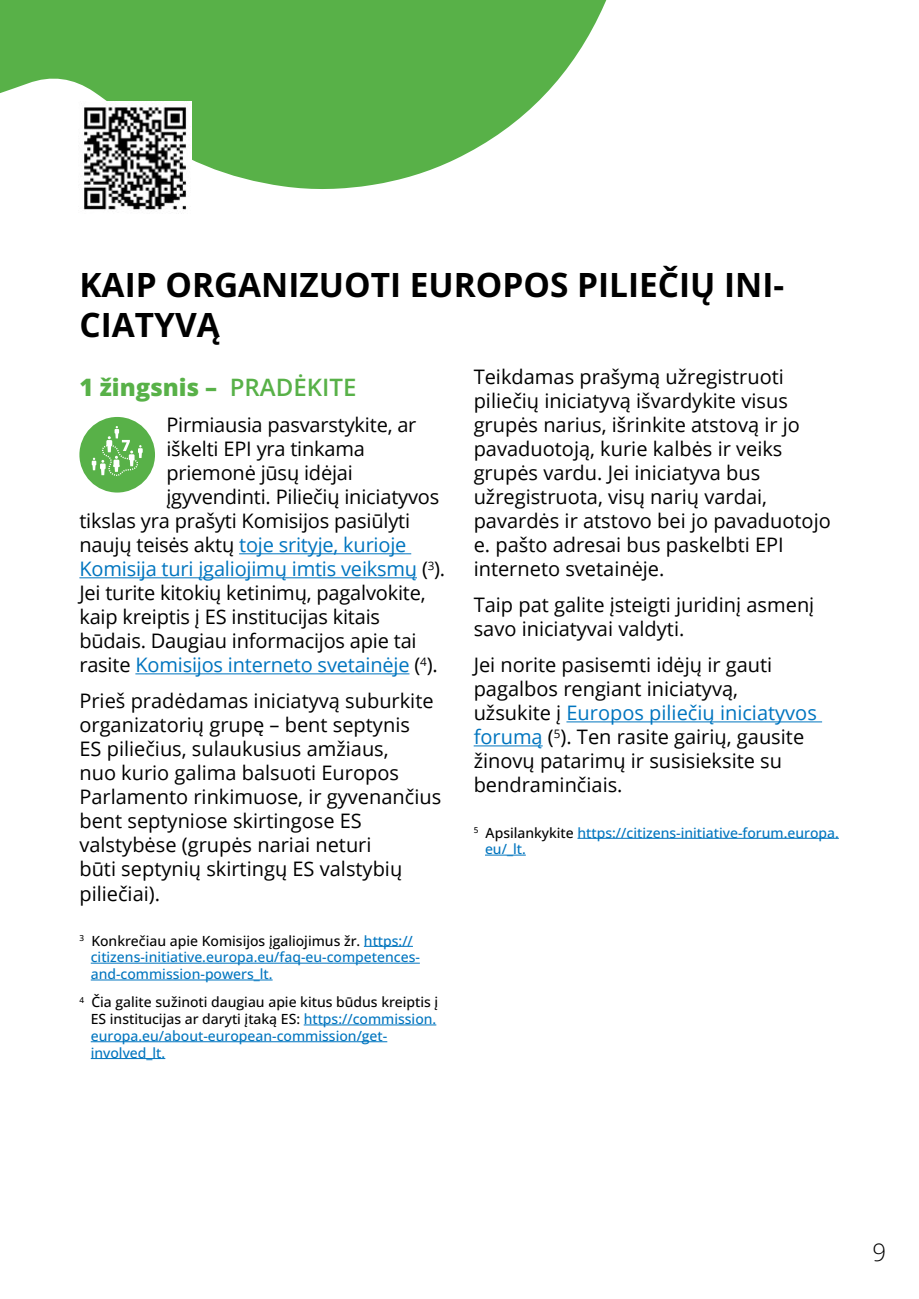
<style>
.page{position:relative;width:919px;height:1299px;background:#fff}
.page>*{position:absolute;margin:0;border:0;box-sizing:border-box;transform-origin:0 0}
.t1{font:700 33.4px/40px "Open Sans";color:#000}
.t2{font:800 24px "Open Sans";color:#58b148}
.t3{font:300 24px "Open Sans";color:#000}
.t4{font:20px/24px "Open Sans";color:#000}
.t5{font:20px "Open Sans";letter-spacing:-.01em;color:#0075bf}
.t6{font:500 14px/16.8px "Open Sans";color:#0075bf}
.t7{font:500 14px/16.8px "Open Sans";color:#000}
.s1{font-weight:600}
.s2{color:#000}
.s3{color:#0075bf}
</style>
<div class="page">
<svg style="left:0;top:0;width:607px;height:189px;fill:#58b148"></svg>
<img style="left:79px;top:102px;width:112px;height:108px">
<hr style="left:239px;top:553px;width:172px;height:1px;background:#0075bf">
<hr style="left:79px;top:577px;width:338px;height:1px;background:#0075bf">
<hr style="left:135px;top:673px;width:274px;height:1px;background:#0075bf">
<div style="left:79px;top:417px;width:76px;height:75px;background:#58b148;border-radius:50%"></div>
<svg style="left:92px;top:426px;width:51px;height:50px"></svg>
<hr style="left:364px;top:945px;width:49px;height:1px;background:#0075bf">
<hr style="left:91px;top:962px;width:329px;height:1px;background:#0075bf">
<hr style="left:91px;top:979px;width:181px;height:1px;background:#0075bf">
<hr style="left:304px;top:1024px;width:132px;height:1px;background:#0075bf">
<hr style="left:91px;top:1041px;width:296px;height:1px;background:#0075bf">
<hr style="left:91px;top:1058px;width:74px;height:1px;background:#0075bf">
<hr style="left:566px;top:721px;width:256px;height:1px;background:#0075bf">
<hr style="left:473px;top:745px;width:69px;height:1px;background:#0075bf">
<hr style="left:577px;top:837px;width:261px;height:1px;background:#0075bf">
<hr style="left:485px;top:854px;width:41px;height:1px;background:#0075bf">
<h1 class="t1" style="left:79px;top:264px;width:706px">KAIP ORGANIZUOTI EUROPOS PILIEČIŲ INI-<br>CIATYVĄ</h1>
<p class="t2" style="left:79px;top:371px;width:278px">1 žingsnis – <span class="s1">PRADĖKITE</span></p>
<p class="t4" style="left:166px;top:412px;width:251px">Pirmiausia pasvarstykite, ar</p>
<p class="t4" style="left:166px;top:436px;width:200px">iškelti EPI yra tinkama</p>
<p class="t4" style="left:166px;top:460px;width:188px">priemonė jūsų idėjai</p>
<p class="t4" style="left:166px;top:484px;width:274px">įgyvendinti. Piliečių iniciatyvos</p>
<p class="t4" style="left:79px;top:508px;width:332px">tikslas yra prašyti Komisijos pasiūlyti</p>
<p class="t5" style="left:79px;top:531px;width:328px"><span class="s2">naujų teisės aktų</span> toje srityje, kurioje</p>
<p class="t5" style="left:79px;top:555px;width:367px">Komisija turi įgaliojimų imtis veiksmų <span class="s2">(</span><sup>3</sup><span class="s2">).</span></p>
<p class="t4" style="left:79px;top:580px;width:348px">Jei turite kitokių ketinimų, pagalvokite,</p>
<p class="t4" style="left:79px;top:604px;width:302px">kaip kreiptis į ES institucijas kitais</p>
<p class="t4" style="left:79px;top:628px;width:339px">būdais. Daugiau informacijos apie tai</p>
<p class="t5" style="left:79px;top:651px;width:360px"><span class="s2">rasite</span> Komisijos interneto svetainėje <span class="s2">(</span><sup>4</sup><span class="s2">).</span></p>
<p class="t4" style="left:79px;top:688px;width:363px">Prieš pradėdamas iniciatyvą suburkite organizatorių grupę – bent septynis<br>ES piliečius, sulaukusius amžiaus,<br>nuo kurio galima balsuoti Europos Parlamento rinkimuose, ir gyvenančius bent septyniose skirtingose ES valstybėse (grupės nariai neturi<br>būti septynių skirtingų ES valstybių piliečiai).</p>
<p class="t6" style="left:91px;top:931px;width:331px;text-indent:-11px"><sup>3</sup> <span class="s2">Konkrečiau apie Komisijos įgaliojimus žr.</span> https:// citizens-initiative.europa.eu/faq-eu-competences&shy;and-commission-powers_lt.</p>
<p class="t7" style="left:91px;top:993px;width:349px;text-indent:-11px"><sup>4</sup> Čia galite sužinoti daugiau apie kitus būdus kreiptis į ES institucijas ar daryti įtaką ES: <span class="s3">https://commission. europa.eu/about-european-commission/get&shy;involved_lt.</span></p>
<p class="t4" style="left:473px;top:364px;width:358px">Teikdamas prašymą užregistruoti piliečių iniciatyvą išvardykite visus grupės narius, išrinkite atstovą ir jo pavaduotoją, kurie kalbės ir veiks grupės vardu. Jei iniciatyva bus užregistruota, visų narių vardai, pavardės ir atstovo bei jo pavaduotojo e. pašto adresai bus paskelbti EPI interneto svetainėje.</p>
<p class="t4" style="left:473px;top:592px;width:342px">Taip pat galite įsteigti juridinį asmenį savo iniciatyvai valdyti.</p>
<p class="t4" style="left:473px;top:652px;width:345px">Jei norite pasisemti idėjų ir gauti pagalbos rengiant iniciatyvą, užsukite į <span class="s3">Europos piliečių iniciatyvos forumą</span> (<sup>5</sup>). Ten rasite gairių, gausite žinovų patarimų ir susisieksite su bendraminčiais.</p>
<p class="t6" style="left:485px;top:823px;width:355px;text-indent:-11px"><sup>5</sup> <span class="s2">Apsilankykite</span> https://citizens-initiative-forum.europa. eu/_lt.</p>
<p class="t3" style="left:872px;top:1235px;width:15px">9</p>
</div>
